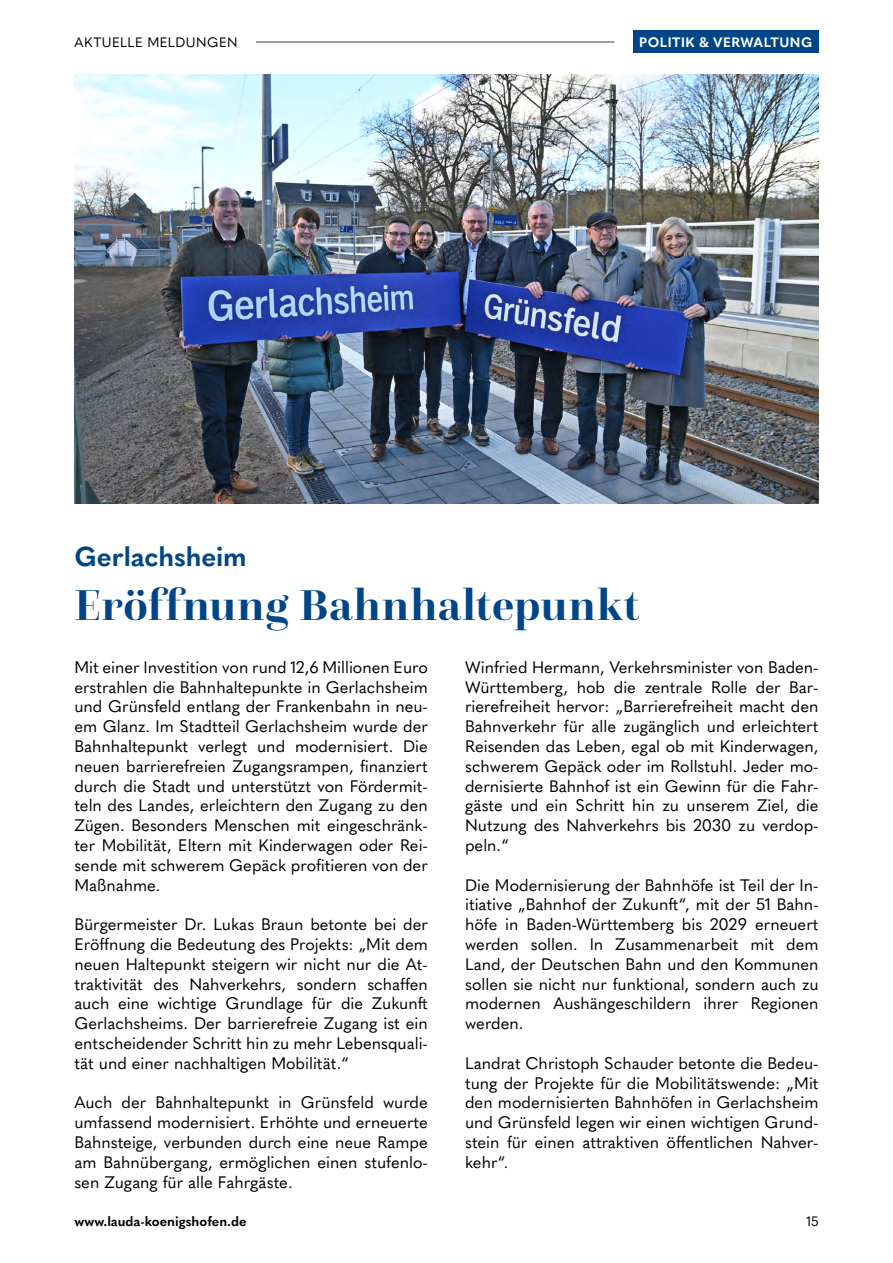
<style>
.page{position:relative;width:893px;height:1263px;background:#fff}
.page>*{position:absolute;margin:0;border:0;box-sizing:border-box;transform-origin:0 0}
.t1{font:700 45px "Questa Grande";letter-spacing:.025em;color:#004687}
.t2{font:700 27px "Quasimoda";letter-spacing:-.005em;color:#004687}
.t3{font:16.5px/19.8px "Quasimoda";color:#000;text-align:justify}
.t4{font:700 13.5px "Quasimoda";color:#000}
.t5{font:13.5px "Quasimoda";letter-spacing:.04em;color:#000}
.t6{font:700 13.5px "Quasimoda";letter-spacing:.035em;color:#fff}
</style>
<div class="page">
<img style="left:74px;top:74px;width:745px;height:429px">
<div style="left:633px;top:31px;width:186px;height:22px;background:#004687"></div>
<hr style="left:256px;top:42px;width:358px;height:1px;background:#3c3c3b">
<p class="t5" style="left:74px;top:32px;width:165px">AKTUELLE MELDUNGEN</p>
<p class="t6" style="left:639px;top:32px;width:174px">POLITIK &amp; VERWALTUNG</p>
<h2 class="t2" style="left:74px;top:535px;width:174px">Gerlachsheim</h2>
<h1 class="t1" style="left:74px;top:577px;width:566px">Eröffnung Bahnhaltepunkt</h1>
<p class="t3" style="left:74px;top:656px;width:355px">Mit einer Investition von rund 12,6 Millionen Euro erstrahlen die Bahnhaltepunkte in Gerlachsheim und Grünsfeld entlang der Frankenbahn in neu&shy;em Glanz. Im Stadtteil Gerlachsheim wurde der Bahnhaltepunkt verlegt und modernisiert. Die neuen barrierefreien Zugangsrampen, finanziert durch die Stadt und unterstützt von Fördermit&shy;teln des Landes, erleichtern den Zugang zu den Zügen. Besonders Menschen mit eingeschränk&shy;ter Mobilität, Eltern mit Kinderwagen oder Rei&shy;sende mit schwerem Gepäck profitieren von der Maßnahme.</p>
<p class="t3" style="left:74px;top:913px;width:355px">Bürgermeister Dr. Lukas Braun betonte bei der Eröffnung die Bedeutung des Projekts: „Mit dem neuen Haltepunkt steigern wir nicht nur die At&shy;traktivität des Nahverkehrs, sondern schaffen auch eine wichtige Grundlage für die Zukunft Gerlachsheims. Der barrierefreie Zugang ist ein entscheidender Schritt hin zu mehr Lebensquali&shy;tät und einer nachhaltigen Mobilität.“</p>
<p class="t3" style="left:74px;top:1091px;width:355px">Auch der Bahnhaltepunkt in Grünsfeld wurde umfassend modernisiert. Erhöhte und erneuerte Bahnsteige, verbunden durch eine neue Rampe am Bahnübergang, ermöglichen einen stufenlo&shy;sen Zugang für alle Fahrgäste.</p>
<p class="t3" style="left:465px;top:656px;width:355px">Winfried Hermann, Verkehrsminister von Baden-Württemberg, hob die zentrale Rolle der Bar&shy;rierefreiheit hervor: „Barrierefreiheit macht den Bahnverkehr für alle zugänglich und erleichtert Reisenden das Leben, egal ob mit Kinderwagen, schwerem Gepäck oder im Rollstuhl. Jeder mo&shy;dernisierte Bahnhof ist ein Gewinn für die Fahr&shy;gäste und ein Schritt hin zu unserem Ziel, die Nutzung des Nahverkehrs bis 2030 zu verdop&shy;peln.“</p>
<p class="t3" style="left:465px;top:874px;width:355px">Die Modernisierung der Bahnhöfe ist Teil der In&shy;itiative „Bahnhof der Zukunft“, mit der 51 Bahn&shy;höfe in Baden-Württemberg bis 2029 erneuert werden sollen. In Zusammenarbeit mit dem Land, der Deutschen Bahn und den Kommunen sollen sie nicht nur funktional, sondern auch zu modernen Aushängeschildern ihrer Regionen werden.</p>
<p class="t3" style="left:465px;top:1052px;width:355px">Landrat Christoph Schauder betonte die Bedeu&shy;tung der Projekte für die Mobilitätswende: „Mit den modernisierten Bahnhöfen in Gerlachsheim und Grünsfeld legen wir einen wichtigen Grund&shy;stein für einen attraktiven öffentlichen Nahver&shy;kehr“.</p>
<p class="t4" style="left:74px;top:1210px;width:174px">www.lauda-koenigshofen.de</p>
<p class="t5" style="left:806px;top:1211px;width:14px">15</p>
</div>
